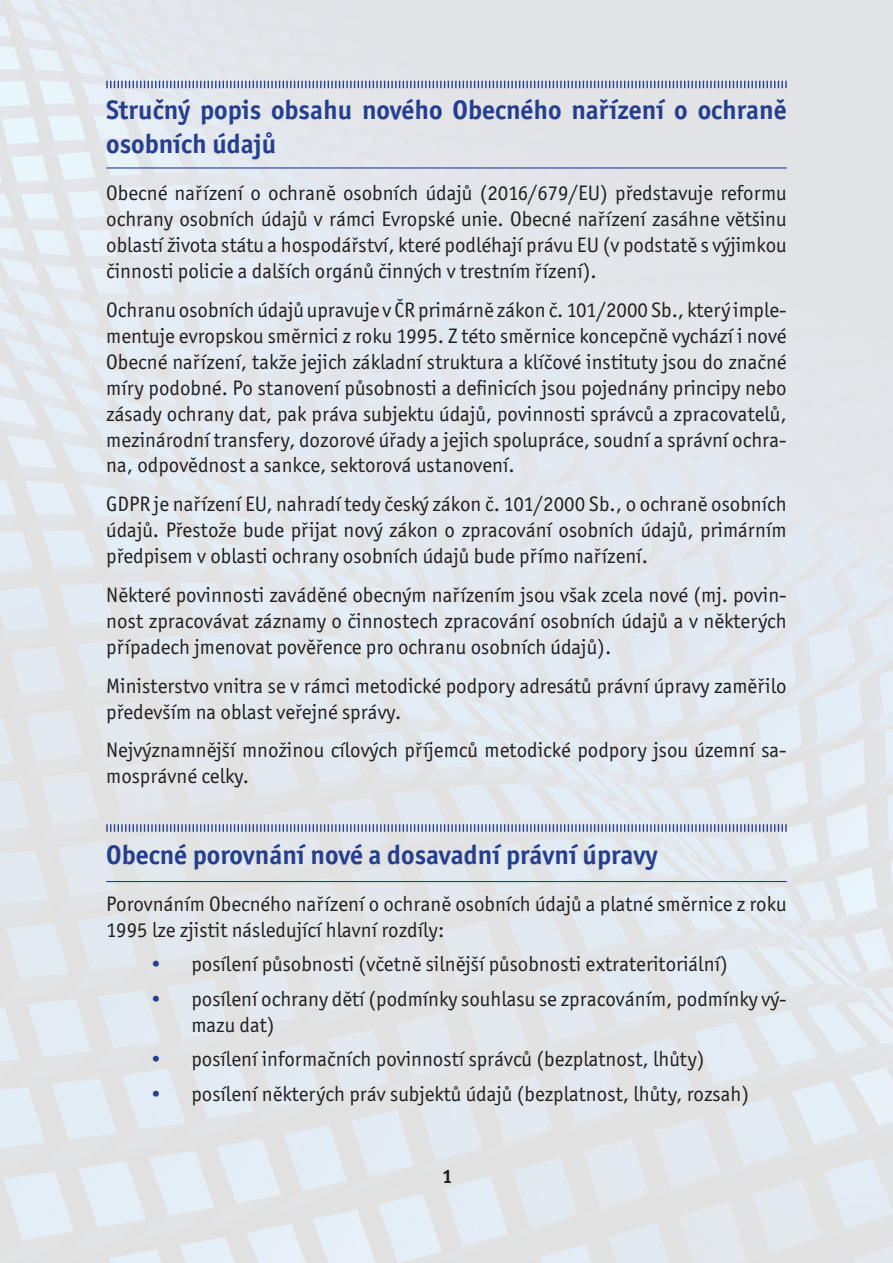
<style>
.page{position:relative;width:893px;height:1263px;background:#fff}
.page>*{position:absolute;margin:0;border:0;box-sizing:border-box;transform-origin:0 0}
.t1{font:700 27px/33.2px "Officina Sans Itc TOT";color:#253f8e}
.t2{font:21px/26px "Officina Sans Itc TOT";color:#231f20;text-align:justify}
.t3{font:700 19.5px "Officina Sans CE";color:#231f20}
.s1{color:#253f8e}
</style>
<div class="page">
<hr style="left:106px;top:167px;width:681px;height:2px;background:#253f8e">
<hr style="left:106px;top:881px;width:681px;height:1px;background:#253f8e">
<svg style="left:106px;top:81px;width:681px;height:7px;background:#9aa5c6"></svg>
<svg style="left:106px;top:824px;width:681px;height:8px;background:#9faac8"></svg>
<p class="t1" style="left:106px;top:93px;width:682px">Stručný popis obsahu nového Obecného nařízení o ochraně osobních údajů</p>
<p class="t2" style="left:106px;top:180px;width:682px">Obecné nařízení o ochraně osobních údajů (2016/679/EU) představuje reformu ochrany osobních údajů v rámci Evropské unie. Obecné nařízení zasáhne většinu oblastí života státu a hospodářství, které podléhají právu EU (v podstatě s výjimkou činnosti policie a dalších orgánů činných v trestním řízení).</p>
<p class="t2" style="left:106px;top:297px;width:682px">Ochranu osobních údajů upravuje v ČR primárně zákon č. 101/2000 Sb., který imple&shy;mentuje evropskou směrnici z roku 1995. Z této směrnice koncepčně vychází i nové Obecné nařízení, takže jejich základní struktura a klíčové instituty jsou do značné míry podobné. Po stanovení působnosti a definicích jsou pojednány principy nebo zásady ochrany dat, pak práva subjektu údajů, povinnosti správců a zpracovatelů, mezinárodní transfery, dozorové úřady a jejich spolupráce, soudní a správní ochra&shy;na, odpovědnost a sankce, sektorová ustanovení.</p>
<p class="t2" style="left:106px;top:491px;width:682px">GDPR je nařízení EU, nahradí tedy český zákon č. 101/2000 Sb., o ochraně osobních údajů. Přestože bude přijat nový zákon o zpracování osobních údajů, primárním předpisem v oblasti ochrany osobních údajů bude přímo nařízení.</p>
<p class="t2" style="left:106px;top:582px;width:682px">Některé povinnosti zaváděné obecným nařízením jsou však zcela nové (mj. povin&shy;nost zpracovávat záznamy o činnostech zpracování osobních údajů a v některých případech jmenovat pověřence pro ochranu osobních údajů).</p>
<p class="t2" style="left:106px;top:673px;width:682px">Ministerstvo vnitra se v rámci metodické podpory adresátů právní úpravy zaměřilo především na oblast veřejné správy.</p>
<p class="t2" style="left:106px;top:737px;width:682px">Nejvýznamnější množinou cílových příjemců metodické podpory jsou územní sa&shy;mosprávné celky.</p>
<p class="t1" style="left:106px;top:838px;width:552px">Obecné porovnání nové a dosavadní právní úpravy</p>
<p class="t2" style="left:106px;top:891px;width:682px">Porovnáním Obecného nařízení o ochraně osobních údajů a platné směrnice z roku<br>1995 lze zjistit následující hlavní rozdíly:</p>
<p class="t2" style="left:149px;top:951px;width:580px"><span class="s1">•</span> posílení působnosti (včetně silnější působnosti extrateritoriální)</p>
<p class="t2" style="left:191px;top:986px;width:597px;text-indent:-43px"><span class="s1">•</span> posílení ochrany dětí (podmínky souhlasu se zpracováním, podmínky vý&shy;mazu dat)</p>
<p class="t2" style="left:149px;top:1046px;width:557px"><span class="s1">•</span> posílení informačních povinností správců (bezplatnost, lhůty)</p>
<p class="t2" style="left:149px;top:1081px;width:602px"><span class="s1">•</span> posílení některých práv subjektů údajů (bezplatnost, lhůty, rozsah)</p>
<p class="t3" style="left:442px;top:1165px;width:12px">1</p>
</div>
